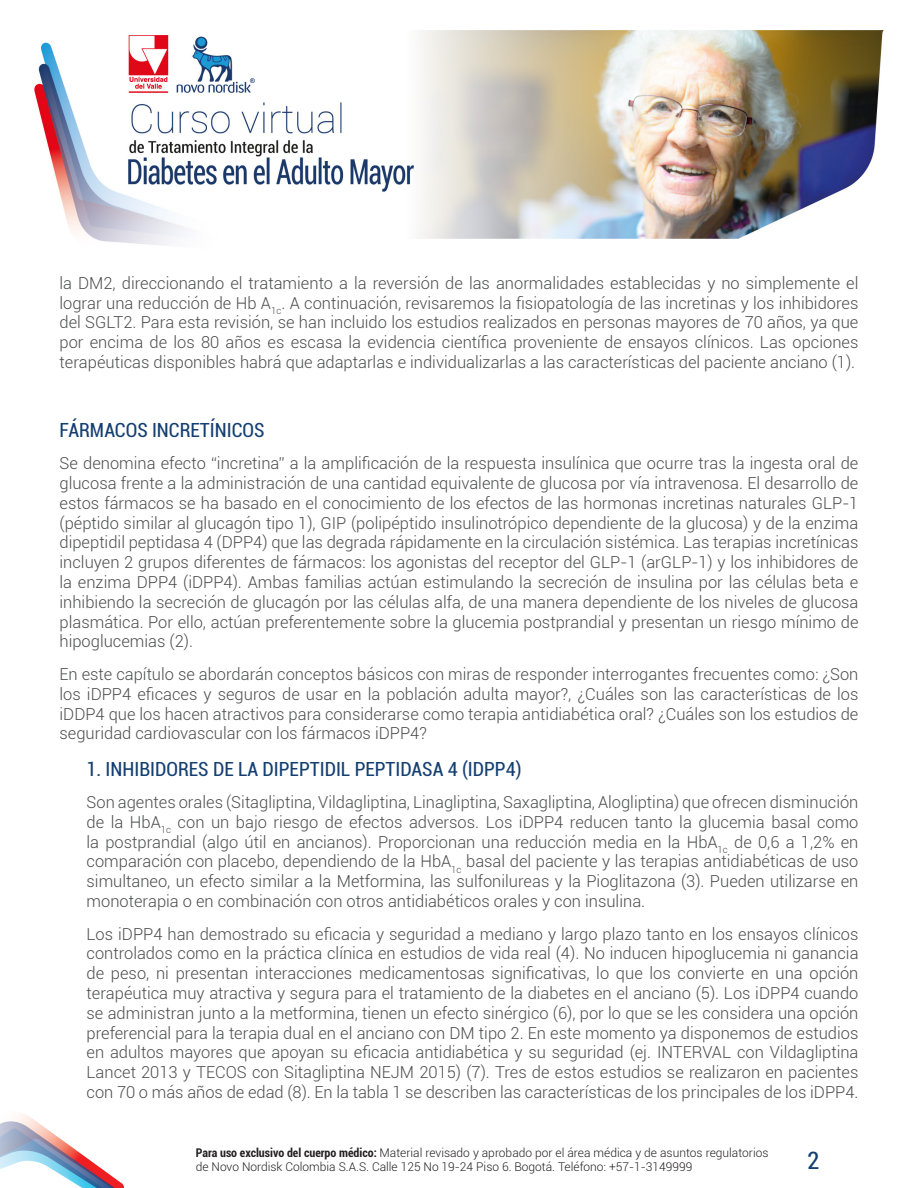
<style>
.page{position:relative;width:918px;height:1188px;background:#fff}
.page>*{position:absolute;margin:0;border:0;box-sizing:border-box;transform-origin:0 0}
.t1{font:condensed 24px "Roboto";color:#153f71}
.t2{font:condensed 19.5px "Roboto";color:#153f71}
.t3{font:300 16.5px/19.8px "Roboto";color:#4b4c4d;text-align:justify}
.t4{font:300 12px/14.4px "Roboto";color:#231f20}
.s1{font-weight:700;font-stretch:condensed}
</style>
<div class="page">
<img style="left:34px;top:30px;width:850px;height:216px">
<svg style="left:0;top:1113px;width:124px;height:75px"></svg>
<p class="t3" style="left:60px;top:273px;width:800px">la DM2, direccionando el tratamiento a la reversión de las anormalidades establecidas y no simplemente el lograr una reducción de Hb A<sub>1c</sub>. A continuación, revisaremos la fisiopatología de las incretinas y los inhibidores del SGLT2. Para esta revisión, se han incluido los estudios realizados en personas mayores de 70 años, ya que por encima de los 80 años es escasa la evidencia científica proveniente de ensayos clínicos. Las opciones terapéuticas disponibles habrá que adaptarlas e individualizarlas a las características del paciente anciano (1).</p>
<p class="t2" style="left:60px;top:419px;width:207px">FÁRMACOS INCRETÍNICOS</p>
<p class="t3" style="left:60px;top:454px;width:800px">Se denomina efecto “incretina” a la amplificación de la respuesta insulínica que ocurre tras la ingesta oral de glucosa frente a la administración de una cantidad equivalente de glucosa por vía intravenosa. El desarrollo de estos fármacos se ha basado en el conocimiento de los efectos de las hormonas incretinas naturales GLP-1 (péptido similar al glucagón tipo 1), GIP (polipéptido insulinotrópico dependiente de la glucosa) y de la enzima dipeptidil peptidasa 4 (DPP4) que las degrada rápidamente en la circulación sistémica. Las terapias incretínicas incluyen 2 grupos diferentes de fármacos: los agonistas del receptor del GLP-1 (arGLP-1) y los inhibidores de la enzima DPP4 (iDPP4). Ambas familias actúan estimulando la secreción de insulina por las células beta e inhibiendo la secreción de glucagón por las células alfa, de una manera dependiente de los niveles de glucosa plasmática. Por ello, actúan preferentemente sobre la glucemia postprandial y presentan un riesgo mínimo de hipoglucemias (2).</p>
<p class="t3" style="left:60px;top:664px;width:800px">En este capítulo se abordarán conceptos básicos con miras de responder interrogantes frecuentes como: ¿Son los iDPP4 eficaces y seguros de usar en la población adulta mayor?, ¿Cuáles son las características de los iDDP4 que los hacen atractivos para considerarse como terapia antidiabética oral? ¿Cuáles son los estudios de seguridad cardiovascular con los fármacos iDPP4?</p>
<p class="t2" style="left:87px;top:757px;width:437px">1. INHIBIDORES DE LA DIPEPTIDIL PEPTIDASA 4 (IDPP4)</p>
<p class="t3" style="left:87px;top:793px;width:773px">Son agentes orales (Sitagliptina, Vildagliptina, Linagliptina, Saxagliptina, Alogliptina) que ofrecen disminución de la HbA<sub>1c</sub> con un bajo riesgo de efectos adversos. Los iDPP4 reducen tanto la glucemia basal como la postprandial (algo útil en ancianos). Proporcionan una reducción media en la HbA<sub>1c</sub> de 0,6 a 1,2% en comparación con placebo, dependiendo de la HbA<sub>1c</sub> basal del paciente y las terapias antidiabéticas de uso simultaneo, un efecto similar a la Metformina, las sulfonilureas y la Pioglitazona (3). Pueden utilizarse en monoterapia o en combinación con otros antidiabéticos orales y con insulina.</p>
<p class="t3" style="left:87px;top:924px;width:774px">Los iDPP4 han demostrado su eficacia y seguridad a mediano y largo plazo tanto en los ensayos clínicos controlados como en la práctica clínica en estudios de vida real (4). No inducen hipoglucemia ni ganancia de peso, ni presentan interacciones medicamentosas significativas, lo que los convierte en una opción terapéutica muy atractiva y segura para el tratamiento de la diabetes en el anciano (5). Los iDPP4 cuando se administran junto a la metformina, tienen un efecto sinérgico (6), por lo que se les considera una opción preferencial para la terapia dual en el anciano con DM tipo 2. En este momento ya disponemos de estudios en adultos mayores que apoyan su eficacia antidiabética y su seguridad (ej. INTERVAL con Vildagliptina Lancet 2013 y TECOS con Sitagliptina NEJM 2015) (7). Tres de estos estudios se realizaron en pacientes con 70 o más años de edad (8). En la tabla 1 se describen las características de los principales de los iDPP4.</p>
<p class="t4" style="left:196px;top:1145px;width:574px"><span class="s1">Para uso exclusivo del cuerpo médico:</span> Material revisado y aprobado por el área médica y de asuntos regulatorios de Novo Nordisk Colombia S.A.S. Calle 125 No 19-24 Piso 6. Bogotá. Teléfono: +57-1-3149999</p>
<h1 class="t1" style="left:807px;top:1147px;width:14px">2</h1>
</div>
